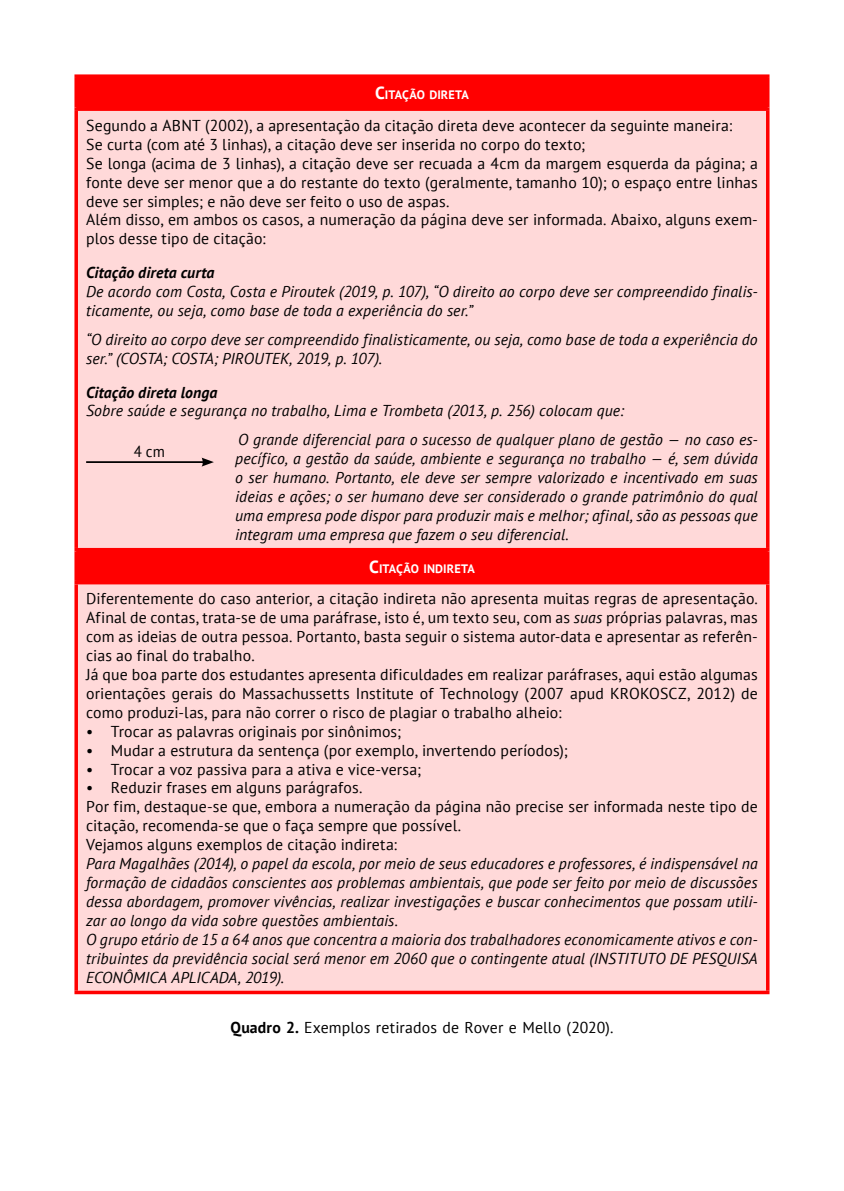
<style>
.page{position:relative;width:844px;height:1191px;background:#fff}
.page>*{position:absolute;margin:0;border:0;box-sizing:border-box;transform-origin:0 0}
.t1{font:15.75px/18.9px "PT Sans";letter-spacing:.01em;color:#000}
.t2{font:italic 15.75px/18.9px "PT Sans";letter-spacing:.01em;color:#000}
.t3{font:italic 700 15.75px "PT Sans";letter-spacing:.01em;color:#000}
.t4{font:15.75px "PT Sans";letter-spacing:.01em;color:#000;scale:.95 1}
.t5{font:700 12.25px "PT Sans";letter-spacing:.01em;color:#fff}
.s1{font-size:17.5px}
.s2{font-style:italic}
.s3{font-weight:700}
</style>
<div class="page">
<div style="left:78px;top:78px;width:687px;height:29px;background:#f00"></div>
<div style="left:78px;top:111px;width:687px;height:879px;background:#ffd9d9"></div>
<svg style="left:74px;top:74px;width:695px;height:4px;background:#ff1b1b"></svg>
<svg style="left:74px;top:78px;width:4px;height:29px"></svg>
<hr style="left:765px;top:78px;width:4px;height:29px;background:#f00">
<svg style="left:74px;top:107px;width:695px;height:4px;background:#ff0404"></svg>
<svg style="left:74px;top:111px;width:4px;height:437px;background:#ff1f1f"></svg>
<svg style="left:765px;top:111px;width:4px;height:437px;background:#ff3737"></svg>
<hr style="left:74px;top:548px;width:695px;height:3px;background:#f00">
<svg style="left:74px;top:551px;width:4px;height:30px"></svg>
<hr style="left:765px;top:551px;width:4px;height:30px;background:#f00">
<hr style="left:74px;top:581px;width:695px;height:3px;background:#f00">
<svg style="left:74px;top:584px;width:4px;height:406px;background:#ff1f1f"></svg>
<svg style="left:765px;top:584px;width:4px;height:406px;background:#ff3737"></svg>
<svg style="left:74px;top:990px;width:695px;height:4px;background:#ff2727"></svg>
<hr style="left:86px;top:461px;width:118px;height:2px;background:#000">
<svg style="left:201px;top:457px;width:13px;height:9px"></svg>
<p class="t5" style="left:375px;top:87px;width:95px"><span class="s1">C</span>ITAÇÃO DIRETA</p>
<p class="t1" style="left:86px;top:116px;width:673px">Segundo a ABNT (2002), a apresentação da citação direta deve acontecer da seguinte maneira:<br>Se curta (com até 3 linhas), a citação deve ser inserida no corpo do texto;<br>Se longa (acima de 3 linhas), a citação deve ser recuada a 4cm da margem esquerda da página; a fonte deve ser menor que a do restante do texto (geralmente, tamanho 10); o espaço entre linhas deve ser simples; e não deve ser feito o uso de aspas.<br>Além disso, em ambos os casos, a numeração da página deve ser informada. Abaixo, alguns exem&shy;plos desse tipo de citação:</p>
<p class="t3" style="left:86px;top:262px;width:130px">Citação direta curta</p>
<p class="t2" style="left:86px;top:282px;width:673px">De acordo com Costa, Costa e Piroutek (2019, p. 107), “O direito ao corpo deve ser compreendido finalis&shy;ticamente, ou seja, como base de toda a experiência do ser.”</p>
<p class="t2" style="left:86px;top:329px;width:673px">“O direito ao corpo deve ser compreendido finalisticamente, ou seja, como base de toda a experiência do ser.” (COSTA; COSTA; PIROUTEK, 2019, p. 107).</p>
<p class="t3" style="left:86px;top:381px;width:133px">Citação direta longa</p>
<p class="t2" style="left:86px;top:401px;width:539px">Sobre saúde e segurança no trabalho, Lima e Trombeta (2013, p. 256) colocam que:</p>
<p class="t4" style="left:134px;top:441px;width:34px">4 cm</p>
<p class="t2" style="left:235px;top:430px;width:524px;text-align:justify">O grande diferencial para o sucesso de qualquer plano de gestão — no caso es&shy;pecífico, a gestão da saúde, ambiente e segurança no trabalho — é, sem dúvida o ser humano. Portanto, ele deve ser sempre valorizado e incentivado em suas ideias e ações; o ser humano deve ser considerado o grande patrimônio do qual uma empresa pode dispor para produzir mais e melhor; afinal, são as pessoas que integram uma empresa que fazem o seu diferencial.</p>
<p class="t5" style="left:369px;top:560px;width:107px"><span class="s1">C</span>ITAÇÃO INDIRETA</p>
<p class="t1" style="left:86px;top:589px;width:673px">Diferentemente do caso anterior, a citação indireta não apresenta muitas regras de apresentação.<br>Afinal de contas, trata-se de uma paráfrase, isto é, um texto seu, com as <span class="s2">suas</span> próprias palavras, mas com as ideias de outra pessoa. Portanto, basta seguir o sistema autor-data e apresentar as referên&shy;cias ao final do trabalho.<br>Já que boa parte dos estudantes apresenta dificuldades em realizar paráfrases, aqui estão algumas orientações gerais do Massachussetts Institute of Technology (2007 apud KROKOSCZ, 2012) de como produzi-las, para não correr o risco de plagiar o trabalho alheio:</p>
<p class="t1" style="left:86px;top:721px;width:316px">• Trocar as palavras originais por sinônimos;</p>
<p class="t1" style="left:86px;top:740px;width:483px">• Mudar a estrutura da sentença (por exemplo, invertendo períodos);</p>
<p class="t1" style="left:86px;top:759px;width:336px">• Trocar a voz passiva para a ativa e vice-versa;</p>
<p class="t1" style="left:86px;top:778px;width:673px">• Reduzir frases em alguns parágrafos.<br>Por fim, destaque-se que, embora a numeração da página não precise ser informada neste tipo de citação, recomenda-se que o faça sempre que possível.<br>Vejamos alguns exemplos de citação indireta:</p>
<p class="t2" style="left:86px;top:853px;width:673px">Para Magalhães (2014), o papel da escola, por meio de seus educadores e professores, é indispensável na formação de cidadãos conscientes aos problemas ambientais, que pode ser feito por meio de discussões dessa abordagem, promover vivências, realizar investigações e buscar conhecimentos que possam utili&shy;zar ao longo da vida sobre questões ambientais.<br>O grupo etário de 15 a 64 anos que concentra a maioria dos trabalhadores economicamente ativos e con&shy;tribuintes da previdência social será menor em 2060 que o contingente atual (INSTITUTO DE PESQUISA ECONÔMICA APLICADA, 2019).</p>
<p class="t1" style="left:230px;top:1017px;width:384px"><span class="s3">Quadro 2.</span> Exemplos retirados de Rover e Mello (2020).</p>
</div>
